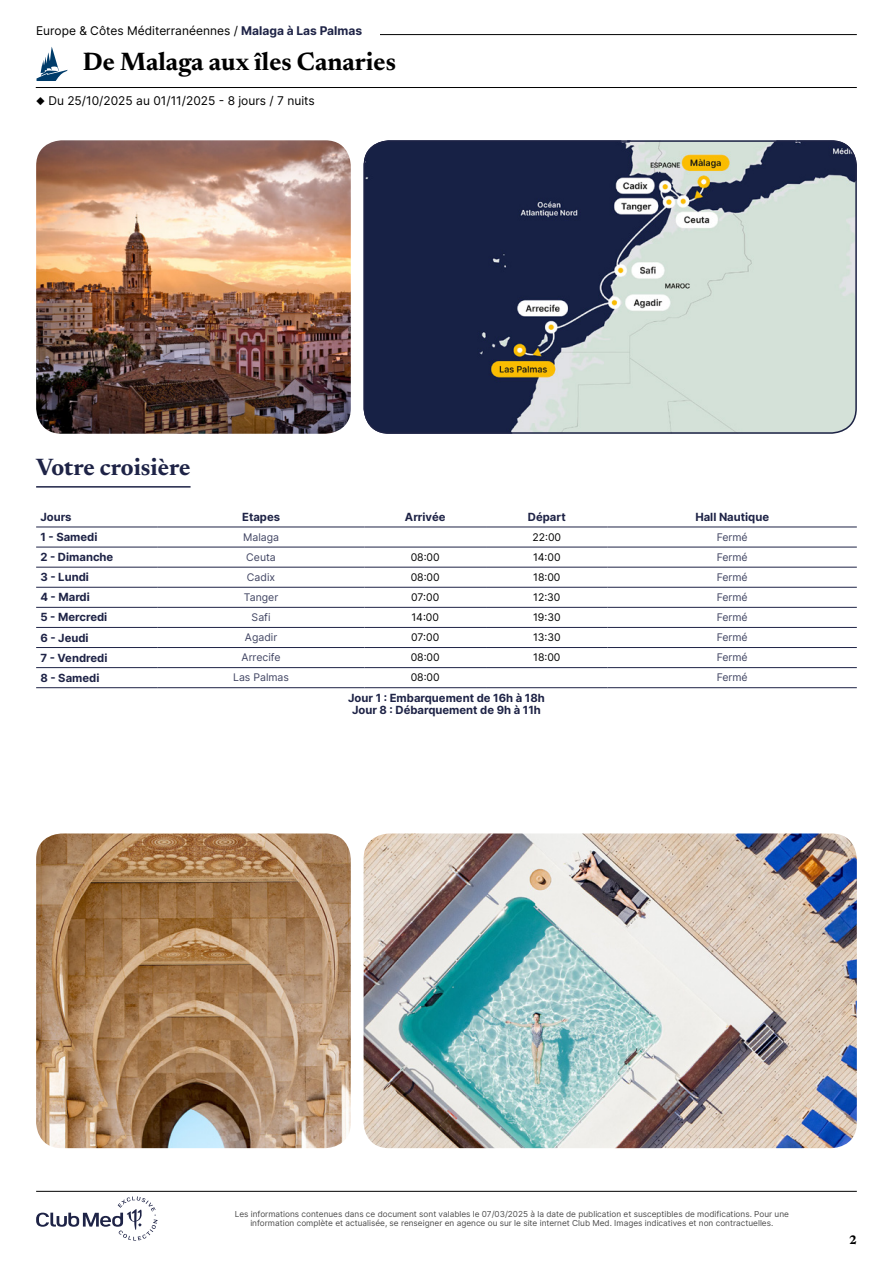
<style>
.page{position:relative;width:893px;height:1263px;background:#fff}
.page>*{position:absolute;margin:0;border:0;box-sizing:border-box;transform-origin:0 0}
.t1{font:700 25.5px "Newsreader 24 pt";color:#000}
.t2{font:700 24px "Newsreader 24 pt";color:#1e2346}
.t3{font:700 12.6px "Newsreader 24 pt";color:#000}
.t4{font:12px "Inter";color:#000}
.t5{font:700 11.25px/12px "Inter";color:#1e2346;text-align:center}
.t6{font:10.5px "Inter";color:#404462}
.t7{font:10.5px "Inter";color:#000}
.t8{font:8.25px/9px "Inter";color:#4d4d4d;text-align:center}
.s1{font-weight:700;color:#1e2346}
</style>
<div class="page">
<hr style="left:107px;top:34px;width:750px;height:1px;background:#000">
<hr style="left:36px;top:87px;width:821px;height:1px;background:#000">
<svg style="left:36px;top:47px;width:32px;height:34px"></svg>
<div style="left:36px;top:26px;width:343px;height:17px;background:#fff"></div>
<img style="left:364px;top:833px;width:493px;height:315px">
<hr style="left:36px;top:527px;width:122px;height:1px;background:#1e2346">
<hr style="left:158px;top:527px;width:206px;height:1px;background:#1e2346">
<hr style="left:364px;top:527px;width:122px;height:1px;background:#1e2346">
<hr style="left:486px;top:527px;width:122px;height:1px;background:#1e2346">
<hr style="left:608px;top:527px;width:249px;height:1px;background:#1e2346">
<hr style="left:36px;top:547px;width:122px;height:1px;background:#1e2346">
<hr style="left:158px;top:547px;width:206px;height:1px;background:#1e2346">
<hr style="left:364px;top:547px;width:122px;height:1px;background:#1e2346">
<hr style="left:486px;top:547px;width:122px;height:1px;background:#1e2346">
<hr style="left:608px;top:547px;width:249px;height:1px;background:#1e2346">
<hr style="left:36px;top:567px;width:122px;height:1px;background:#1e2346">
<hr style="left:158px;top:567px;width:206px;height:1px;background:#1e2346">
<hr style="left:364px;top:567px;width:122px;height:1px;background:#1e2346">
<hr style="left:486px;top:567px;width:122px;height:1px;background:#1e2346">
<hr style="left:608px;top:567px;width:249px;height:1px;background:#1e2346">
<hr style="left:36px;top:587px;width:122px;height:1px;background:#1e2346">
<hr style="left:158px;top:587px;width:206px;height:1px;background:#1e2346">
<hr style="left:364px;top:587px;width:122px;height:1px;background:#1e2346">
<hr style="left:486px;top:587px;width:122px;height:1px;background:#1e2346">
<hr style="left:608px;top:587px;width:249px;height:1px;background:#1e2346">
<hr style="left:36px;top:607px;width:122px;height:1px;background:#1e2346">
<hr style="left:158px;top:607px;width:206px;height:1px;background:#1e2346">
<hr style="left:364px;top:607px;width:122px;height:1px;background:#1e2346">
<hr style="left:486px;top:607px;width:122px;height:1px;background:#1e2346">
<hr style="left:608px;top:607px;width:249px;height:1px;background:#1e2346">
<hr style="left:36px;top:627px;width:122px;height:1px;background:#1e2346">
<hr style="left:158px;top:627px;width:206px;height:1px;background:#1e2346">
<hr style="left:364px;top:627px;width:122px;height:1px;background:#1e2346">
<hr style="left:486px;top:627px;width:122px;height:1px;background:#1e2346">
<hr style="left:608px;top:627px;width:249px;height:1px;background:#1e2346">
<hr style="left:36px;top:647px;width:122px;height:1px;background:#1e2346">
<hr style="left:158px;top:647px;width:206px;height:1px;background:#1e2346">
<hr style="left:364px;top:647px;width:122px;height:1px;background:#1e2346">
<hr style="left:486px;top:647px;width:122px;height:1px;background:#1e2346">
<hr style="left:608px;top:647px;width:249px;height:1px;background:#1e2346">
<hr style="left:36px;top:667px;width:122px;height:1px;background:#1e2346">
<hr style="left:36px;top:687px;width:122px;height:1px;background:#1e2346">
<hr style="left:158px;top:667px;width:206px;height:1px;background:#1e2346">
<hr style="left:158px;top:687px;width:206px;height:1px;background:#1e2346">
<hr style="left:364px;top:667px;width:122px;height:1px;background:#1e2346">
<hr style="left:364px;top:687px;width:122px;height:1px;background:#1e2346">
<hr style="left:486px;top:667px;width:122px;height:1px;background:#1e2346">
<hr style="left:486px;top:687px;width:122px;height:1px;background:#1e2346">
<hr style="left:608px;top:667px;width:249px;height:1px;background:#1e2346">
<hr style="left:608px;top:687px;width:249px;height:1px;background:#1e2346">
<img style="left:364px;top:140px;width:493px;height:294px">
<div style="left:364px;top:140px;width:493px;height:294px;border:2px solid #1e2346;border-radius:25px"></div>
<img style="left:36px;top:140px;width:315px;height:294px">
<img style="left:36px;top:833px;width:315px;height:315px">
<hr style="left:36px;top:486px;width:155px;height:2px;background:#1e2346">
<svg style="left:36px;top:1196px;width:122px;height:44px"></svg>
<hr style="left:36px;top:1191px;width:821px;height:1px;background:#000">
<h3 class="t4" style="left:36px;top:22px;width:327px">Europe &amp; Côtes Méditerranéennes / <span class="s1">Malaga à Las Palmas</span></h3>
<h1 class="t1" style="left:83px;top:43px;width:314px">De Malaga aux îles Canaries</h1>
<h3 class="t4" style="left:36px;top:92px;width:280px">◆ Du 25/10/2025 au 01/11/2025 - 8 jours / 7 nuits</h3>
<h2 class="t2" style="left:36px;top:450px;width:156px">Votre croisière</h2>
<h3 class="t5" style="left:40px;top:510px;width:33px">Jours</h3>
<h3 class="t5" style="left:242px;top:510px;width:39px">Etapes</h3>
<h3 class="t5" style="left:405px;top:510px;width:42px">Arrivée</h3>
<h3 class="t5" style="left:528px;top:510px;width:39px">Départ</h3>
<h3 class="t5" style="left:695px;top:510px;width:75px">Hall Nautique</h3>
<h3 class="t5" style="left:40px;top:531px;width:59px">1 - Samedi</h3>
<p class="t6" style="left:243px;top:529px;width:37px">Malaga</p>
<p class="t7" style="left:532px;top:529px;width:30px">22:00</p>
<p class="t6" style="left:717px;top:529px;width:32px">Fermé</p>
<h3 class="t5" style="left:40px;top:551px;width:74px">2 - Dimanche</h3>
<p class="t6" style="left:246px;top:549px;width:31px">Ceuta</p>
<p class="t7" style="left:411px;top:549px;width:31px">08:00</p>
<p class="t7" style="left:533px;top:549px;width:29px">14:00</p>
<p class="t6" style="left:717px;top:549px;width:32px">Fermé</p>
<h3 class="t5" style="left:40px;top:571px;width:50px">3 - Lundi</h3>
<p class="t6" style="left:247px;top:570px;width:30px">Cadix</p>
<p class="t7" style="left:411px;top:570px;width:31px">08:00</p>
<p class="t7" style="left:533px;top:570px;width:29px">18:00</p>
<p class="t6" style="left:717px;top:570px;width:32px">Fermé</p>
<h3 class="t5" style="left:40px;top:591px;width:51px">4 - Mardi</h3>
<p class="t6" style="left:244px;top:590px;width:36px">Tanger</p>
<p class="t7" style="left:411px;top:590px;width:30px">07:00</p>
<p class="t7" style="left:533px;top:590px;width:29px">12:30</p>
<p class="t6" style="left:717px;top:590px;width:32px">Fermé</p>
<h3 class="t5" style="left:40px;top:611px;width:68px">5 - Mercredi</h3>
<p class="t6" style="left:252px;top:610px;width:20px">Safi</p>
<p class="t7" style="left:411px;top:610px;width:29px">14:00</p>
<p class="t7" style="left:533px;top:610px;width:29px">19:30</p>
<p class="t6" style="left:717px;top:610px;width:32px">Fermé</p>
<h3 class="t5" style="left:40px;top:631px;width:50px">6 - Jeudi</h3>
<p class="t6" style="left:245px;top:630px;width:34px">Agadir</p>
<p class="t7" style="left:411px;top:630px;width:30px">07:00</p>
<p class="t7" style="left:533px;top:630px;width:29px">13:30</p>
<p class="t6" style="left:717px;top:630px;width:32px">Fermé</p>
<h3 class="t5" style="left:40px;top:651px;width:69px">7 - Vendredi</h3>
<p class="t6" style="left:242px;top:650px;width:40px">Arrecife</p>
<p class="t7" style="left:411px;top:650px;width:31px">08:00</p>
<p class="t7" style="left:533px;top:650px;width:29px">18:00</p>
<p class="t6" style="left:717px;top:650px;width:32px">Fermé</p>
<h3 class="t5" style="left:40px;top:671px;width:61px">8 - Samedi</h3>
<p class="t6" style="left:233px;top:670px;width:57px">Las Palmas</p>
<p class="t7" style="left:411px;top:670px;width:31px">08:00</p>
<p class="t6" style="left:717px;top:670px;width:32px">Fermé</p>
<h3 class="t5" style="left:348px;top:691px;width:198px">Jour 1 : Embarquement de 16h à 18h<br>Jour 8 : Débarquement de 9h à 11h</h3>
<p class="t8" style="left:235px;top:1209px;width:556px">Les informations contenues dans ce document sont valables le 07/03/2025 à la date de publication et susceptibles de modifications. Pour une information complète et actualisée, se renseigner en agence ou sur le site internet Club Med. Images indicatives et non contractuelles.</p>
<h3 class="t3" style="left:849px;top:1230px;width:9px">2</h3>
</div>
